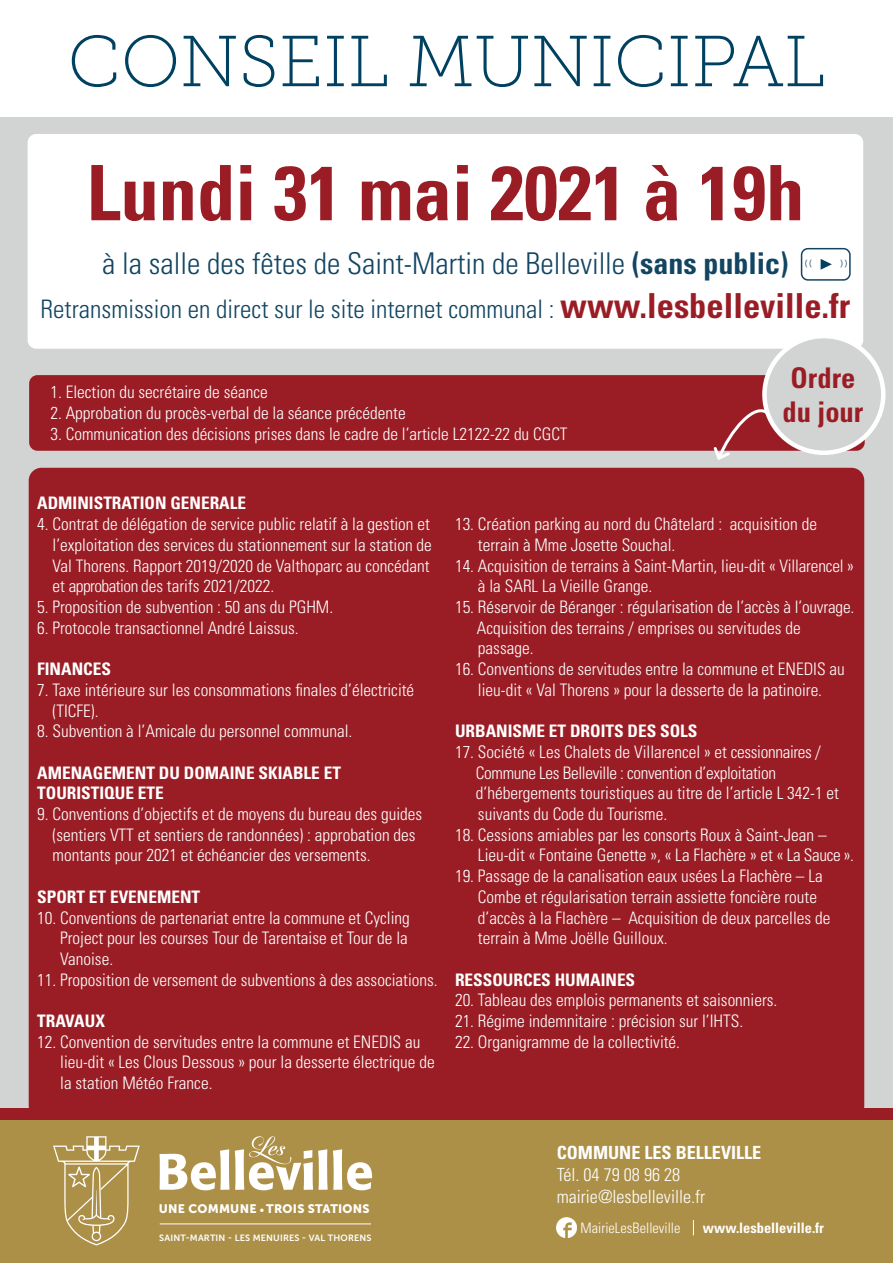
<style>
.page{position:relative;width:893px;height:1263px;background:#fff}
.page>*{position:absolute;margin:0;border:0;box-sizing:border-box;transform-origin:0 0}
.t1{font:700 condensed 76.5px "Univers LT Std";color:#9a1d25}
.t2{font:72px "Museo Slab 100";color:#004161}
.t3{font:300 condensed 30px "Univers LT Std";color:#124562}
.t4{font:700 condensed 28.5px/34.2px "Univers LT Std";color:#9a1d25}
.t5{font:300 condensed 25.5px "Univers LT Std";color:#124562}
.t6{font:300 condensed 18.15px/21.8px "Univers LT Std";color:#fff}
.t7{font:700 condensed 18.15px "Univers LT Std";color:#fff}
.t8{font:300 condensed 17.25px/20.7px "Univers LT Std";color:#fff}
.t9{font:700 condensed 17.25px/20.7px "Univers LT Std";color:#fff}
.t10{font:700 condensed 14.4px "Univers LT Std";color:#fff}
.t11{font:300 condensed 14.4px "Univers LT Std";color:#fff}
.t12{font:12.3px "Museo Sans 900";letter-spacing:.02em;color:#fff}
.t13{font:9px "Museo Sans 700";letter-spacing:.015em;color:#fff}
.s1{font-weight:700}
.s2{font-weight:700;font-size:34.5px;color:#9a1d25}
.s3{font-size:9.3px}
</style>
<div class="page">
<div style="left:0;top:117px;width:893px;height:1023px;background:#d2d4d3"></div>
<div style="left:28px;top:134px;width:835px;height:215px;background:#fff;border-radius:9px"></div>
<div style="left:801px;top:248px;width:50px;height:33px;border:2px solid #124562;border-radius:6px"></div>
<svg style="left:821px;top:259px;width:11px;height:11px"></svg>
<div style="left:29px;top:468px;width:835px;height:650px;background:#9a1d25;border-radius:13px"></div>
<div style="left:29px;top:375px;width:836px;height:76px;background:#9a1d25;border-radius:8px"></div>
<div style="left:764px;top:336px;width:119px;height:117px;background:#d2d4d3;border-radius:50%"></div>
<div style="left:762px;top:334px;width:123px;height:121px;border:4px solid #fff;border-radius:50%"></div>
<svg style="left:711px;top:401px;width:62px;height:59px"></svg>
<div style="left:0;top:1109px;width:893px;height:12px;background:#9a1d25"></div>
<div style="left:0;top:1121px;width:893px;height:142px;background:#ad9048"></div>
<svg style="left:53px;top:1136px;width:87px;height:109px"></svg>
<hr style="left:160px;top:1223px;width:211px;height:1px;background:#fff">
<svg style="left:160px;top:1149px;width:69px;height:41px"></svg>
<svg style="left:235px;top:1136px;width:137px;height:54px"></svg>
<svg style="left:693px;top:1220px;width:1px;height:15px"></svg>
<img style="left:556px;top:1217px;width:20px;height:20px">
<h2 class="t2" style="left:68px;top:23px;width:759px">CONSEIL MUNICIPAL</h2>
<h1 class="t1" style="left:86px;top:146px;width:719px">Lundi 31 mai 2021 à 19h</h1>
<h3 class="t3" style="left:102px;top:246px;width:688px">à la salle des fêtes de Saint-Martin de Belleville <span class="s1">(sans public)</span></h3>
<h3 class="t5" style="left:41px;top:293px;width:811px">Retransmission en direct sur le site internet communal : <span class="s2">www.lesbelleville.fr</span></h3>
<p class="t8" style="left:50px;top:382px;width:219px">1. Election du secrétaire de séance</p>
<p class="t8" style="left:50px;top:403px;width:357px">2. Approbation du procès-verbal de la séance précédente</p>
<p class="t8" style="left:50px;top:423px;width:519px">3. Communication des décisions prises dans le cadre de l’article L2122-22 du CGCT</p>
<h3 class="t4" style="left:783px;top:360px;width:82px">Ordre du jour</h3>
<p class="t9" style="left:37px;top:493px;width:210px">ADMINISTRATION GENERALE</p>
<p class="t8" style="left:53px;top:514px;width:381px;text-indent:-15px">4. Contrat de délégation de service public relatif à la gestion et l’exploitation des services du stationnement sur la station de Val Thorens. Rapport 2019/2020 de Valthoparc au concédant et approbation des tarifs 2021/2022.</p>
<p class="t8" style="left:37px;top:596px;width:297px">5. Proposition de subvention : 50 ans du PGHM.</p>
<p class="t8" style="left:37px;top:617px;width:263px">6. Protocole transactionnel André Laissus.</p>
<p class="t9" style="left:37px;top:658px;width:75px">FINANCES</p>
<p class="t8" style="left:53px;top:679px;width:363px;text-indent:-15px">7. Taxe intérieure sur les consommations finales d’électricité (TICFE).</p>
<p class="t8" style="left:37px;top:721px;width:317px">8. Subvention à l’Amicale du personnel communal.</p>
<p class="t9" style="left:37px;top:762px;width:305px">AMENAGEMENT DU DOMAINE SKIABLE ET<br>TOURISTIQUE ETE</p>
<p class="t8" style="left:53px;top:803px;width:371px;text-indent:-15px">9. Conventions d’objectifs et de moyens du bureau des guides (sentiers VTT et sentiers de randonnées) : approbation des montants pour 2021 et échéancier des versements.</p>
<p class="t9" style="left:37px;top:886px;width:164px">SPORT ET EVENEMENT</p>
<p class="t8" style="left:60px;top:907px;width:351px;text-align:justify;text-indent:-23px">10. Conventions de partenariat entre la commune et Cycling Project pour les courses Tour de Tarentaise et Tour de la Vanoise.</p>
<p class="t8" style="left:37px;top:969px;width:402px">11. Proposition de versement de subventions à des associations.</p>
<p class="t9" style="left:37px;top:1010px;width:69px">TRAVAUX</p>
<p class="t8" style="left:60px;top:1031px;width:376px;text-indent:-23px">12. Convention de servitudes entre la commune et ENEDIS au lieu-dit « Les Clous Dessous » pour la desserte électrique de la station Météo France.</p>
<p class="t8" style="left:478px;top:514px;width:341px;text-indent:-23px">13. Création parking au nord du Châtelard : acquisition de terrain à Mme Josette Souchal.</p>
<p class="t8" style="left:478px;top:555px;width:377px;text-indent:-23px">14. Acquisition de terrains à Saint-Martin, lieu-dit « Villarencel » à la SARL La Vieille Grange.</p>
<p class="t8" style="left:477px;top:596px;width:379px;text-indent:-22px">15. Réservoir de Béranger : régularisation de l’accès à l’ouvrage.<br>Acquisition des terrains / emprises ou servitudes de passage.</p>
<p class="t8" style="left:455px;top:659px;width:391px;text-align:center">16. Conventions de servitudes entre la commune et ENEDIS au lieu-dit « Val Thorens » pour la desserte de la patinoire.</p>
<p class="t9" style="left:455px;top:721px;width:244px">URBANISME ET DROITS DES SOLS</p>
<p class="t8" style="left:476px;top:741px;width:365px;text-indent:-21px">17. Société « Les Chalets de Villarencel » et cessionnaires / Commune Les Belleville : convention d’exploitation d’hébergements touristiques au titre de l’article L 342-1 et suivants du Code du Tourisme.</p>
<p class="t8" style="left:478px;top:824px;width:378px;text-indent:-23px">18. Cessions amiables par les consorts Roux à Saint-Jean –<br>Lieu-dit « Fontaine Genette », « La Flachère » et « La Sauce ».</p>
<p class="t8" style="left:478px;top:866px;width:354px;text-indent:-23px">19. Passage de la canalisation eaux usées La Flachère – La Combe et régularisation terrain assiette foncière route d’accès à la Flachère – Acquisition de deux parcelles de terrain à Mme Joëlle Guilloux.</p>
<p class="t9" style="left:455px;top:969px;width:182px">RESSOURCES HUMAINES</p>
<p class="t8" style="left:455px;top:990px;width:324px">20. Tableau des emplois permanents et saisonniers.</p>
<p class="t8" style="left:455px;top:1010px;width:290px">21. Régime indemnitaire : précision sur l’IHTS.</p>
<p class="t8" style="left:455px;top:1031px;width:227px">22. Organigramme de la collectivité.</p>
<p class="t12" style="left:159px;top:1202px;width:212px">UNE COMMUNE <span class="s3">•</span> TROIS STATIONS</p>
<p class="t13" style="left:159px;top:1233px;width:214px">SAINT-MARTIN - LES MENUIRES - VAL THORENS</p>
<p class="t7" style="left:557px;top:1141px;width:206px">COMMUNE LES BELLEVILLE</p>
<p class="t6" style="left:557px;top:1163px;width:150px">Tél. 04 79 08 96 28 mairie@lesbelleville.fr</p>
<p class="t11" style="left:581px;top:1219px;width:101px">MairieLesBelleville</p>
<p class="t10" style="left:703px;top:1219px;width:123px">www.lesbelleville.fr</p>
</div>
